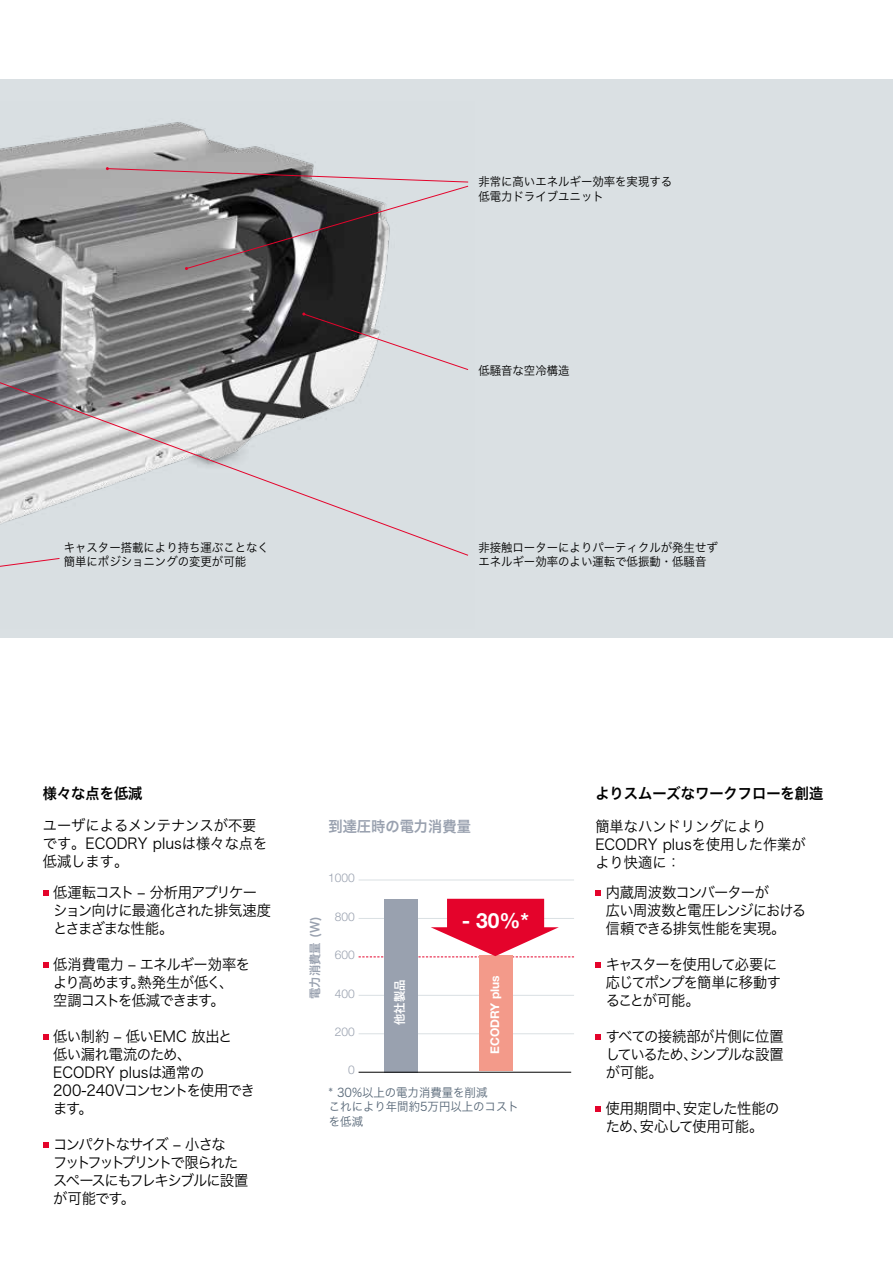
<style>
.page{position:relative;width:893px;height:1263px;background:#fff}
.page>*{position:absolute;margin:0;border:0;box-sizing:border-box;transform-origin:0 0}
.t1{font:700 21px "Helvetica Neue LT Std";color:#fff}
.t2{font:15px/18px "Hira Kaku Pro W3";letter-spacing:-.035em;color:#000;scale:.95 1}
.t3{font:15px/18px "Hira Kaku Pro W3";color:#000;scale:.95 1}
.t4{font:15px/18px "Hira Kaku Pro W3";letter-spacing:-.1em;color:#000;scale:.95 1}
.t5{font:15px/18px "Hira Kaku Pro W3";letter-spacing:-.055em;color:#000;scale:.95 1}
.t6{font:15px/18px "Hira Kaku Pro W3";letter-spacing:-.06em;color:#000;scale:.95 1}
.t7{font:15px/18px "Hira Kaku Pro W3";letter-spacing:-.015em;color:#000;scale:.95 1}
.t8{font:15px "Hira Kaku Pro W6";color:#000;scale:.95 1}
.t9{font:15px "Hira Kaku Pro W6";color:#99a1af;scale:.95 1}
.t10{font:12px/14.4px "Hira Kaku Pro W3";color:#000;scale:.95 1}
.t11{font:12px/14.4px "Hira Kaku Pro W3";color:#576777;scale:.95 1}
.t12{font:300 12px "Helvetica Neue LT Std";color:#99a1af}
.t13{font:700 12px "Helvetica Neue LT Std";color:#fff}
.t14{font:12px "Hira Kaku Pro W6";color:#99a1af;scale:.95 1}
.t15{font:12px "Hira Kaku Pro W6";color:#fff;scale:.95 1}
</style>
<div class="page">
<div style="left:0;top:79px;width:893px;height:559px;background:#dae0e3"></div>
<img style="left:0;top:122px;width:387px;height:231px">
<svg style="left:106px;top:167px;width:363px;height:103px"></svg>
<svg style="left:302px;top:313px;width:119px;height:40px"></svg>
<svg style="left:0;top:353px;width:469px;height:203px"></svg>
<svg style="left:0;top:558px;width:60px;height:9px"></svg>
<svg style="left:43px;top:890px;width:5px;height:6px"></svg>
<svg style="left:43px;top:962px;width:5px;height:6px"></svg>
<svg style="left:43px;top:1034px;width:5px;height:6px"></svg>
<svg style="left:43px;top:1142px;width:5px;height:6px"></svg>
<svg style="left:595px;top:890px;width:6px;height:6px"></svg>
<svg style="left:595px;top:962px;width:6px;height:6px"></svg>
<svg style="left:595px;top:1034px;width:6px;height:6px"></svg>
<svg style="left:595px;top:1106px;width:6px;height:6px"></svg>
<hr style="left:359px;top:1033px;width:215px;height:1px;background:#dae0e3">
<hr style="left:359px;top:995px;width:215px;height:1px;background:#dae0e3">
<hr style="left:359px;top:880px;width:215px;height:1px;background:#dae0e3">
<div style="left:384px;top:899px;width:33px;height:173px;background:#99a1af"></div>
<div style="left:479px;top:955px;width:33px;height:115px;background:#f39a8a"></div>
<hr style="left:359px;top:1072px;width:212px;height:1px;background:#000">
<svg style="left:359px;top:899px;width:215px;height:58px"></svg>
<p class="t10" style="left:64px;top:539px;width:218px">キャスター搭載により持ち運ぶことなく簡単にポジショニングの変更が可能</p>
<p class="t10" style="left:478px;top:174px;width:206px">非常に高いエネルギー効率を実現する低電力ドライブユニット</p>
<p class="t10" style="left:478px;top:363px;width:97px">低騒音な空冷構造</p>
<p class="t10" style="left:478px;top:539px;width:253px">非接触ローターによりパーティクルが発生せずエネルギー効率のよい運転で低振動・低騒音</p>
<p class="t8" style="left:43px;top:779px;width:107px">様々な点を低減</p>
<p class="t3" style="left:43px;top:816px;width:238px">ユーザによるメンテナンスが不要です。ECODRY plusは様々な点を低減します。</p>
<p class="t5" style="left:53px;top:882px;width:231px">低運転コスト – 分析用アプリケーション向けに最適化された排気速度とさまざまな性能。</p>
<p class="t2" style="left:53px;top:954px;width:209px">低消費電力 – エネルギー効率をより高めます。熱発生が低く、空調コストを低減できます。</p>
<p class="t2" style="left:53px;top:1026px;width:214px">低い制約 – 低いEMC 放出と<br>低い漏れ電流のため、<br>ECODRY plusは通常の<br>200-240Vコンセントを使用できます。</p>
<p class="t4" style="left:53px;top:1134px;width:207px">コンパクトなサイズ – 小さな<br>フットフットプリントで限られたスペースにもフレキシブルに設置が可能です。</p>
<p class="t9" style="left:328px;top:812px;width:151px">到達圧時の電力消費量</p>
<p class="t12" style="left:328px;top:871px;width:28px">1000</p>
<p class="t12" style="left:335px;top:909px;width:22px">800</p>
<p class="t12" style="left:335px;top:948px;width:22px">600</p>
<p class="t12" style="left:335px;top:986px;width:22px">400</p>
<p class="t12" style="left:335px;top:1024px;width:22px">200</p>
<p class="t12" style="left:348px;top:1063px;width:8px">0</p>
<p class="t14" style="left:304px;top:999px;width:88px;rotate:-90deg">電力消費量 (W)</p>
<h1 class="t1" style="left:462px;top:907px;width:69px">- 30%*</h1>
<p class="t15" style="left:389px;top:1025px;width:49px;rotate:-90deg">他社製品</p>
<p class="t13" style="left:487px;top:1054px;width:80px;rotate:-90deg">ECODRY plus</p>
<p class="t11" style="left:329px;top:1084px;width:201px">* 30%以上の電力消費量を削減<br>これにより年間約5万円以上のコストを低減</p>
<p class="t8" style="left:595px;top:780px;width:241px">よりスムーズなワークフローを創造</p>
<p class="t3" style="left:595px;top:816px;width:223px">簡単なハンドリングにより<br>ECODRY plusを使用した作業がより快適に：</p>
<p class="t2" style="left:606px;top:882px;width:212px">内蔵周波数コンバーターが<br>広い周波数と電圧レンジにおける信頼できる排気性能を実現。</p>
<p class="t6" style="left:606px;top:954px;width:186px">キャスターを使用して必要に応じてポンプを簡単に移動することが可能。</p>
<p class="t2" style="left:606px;top:1026px;width:189px;text-align:justify">すべての接続部が片側に位置しているため、シンプルな設置が可能。</p>
<p class="t7" style="left:606px;top:1098px;width:184px">使用期間中、安定した性能のため、安心して使用可能。</p>
</div>
